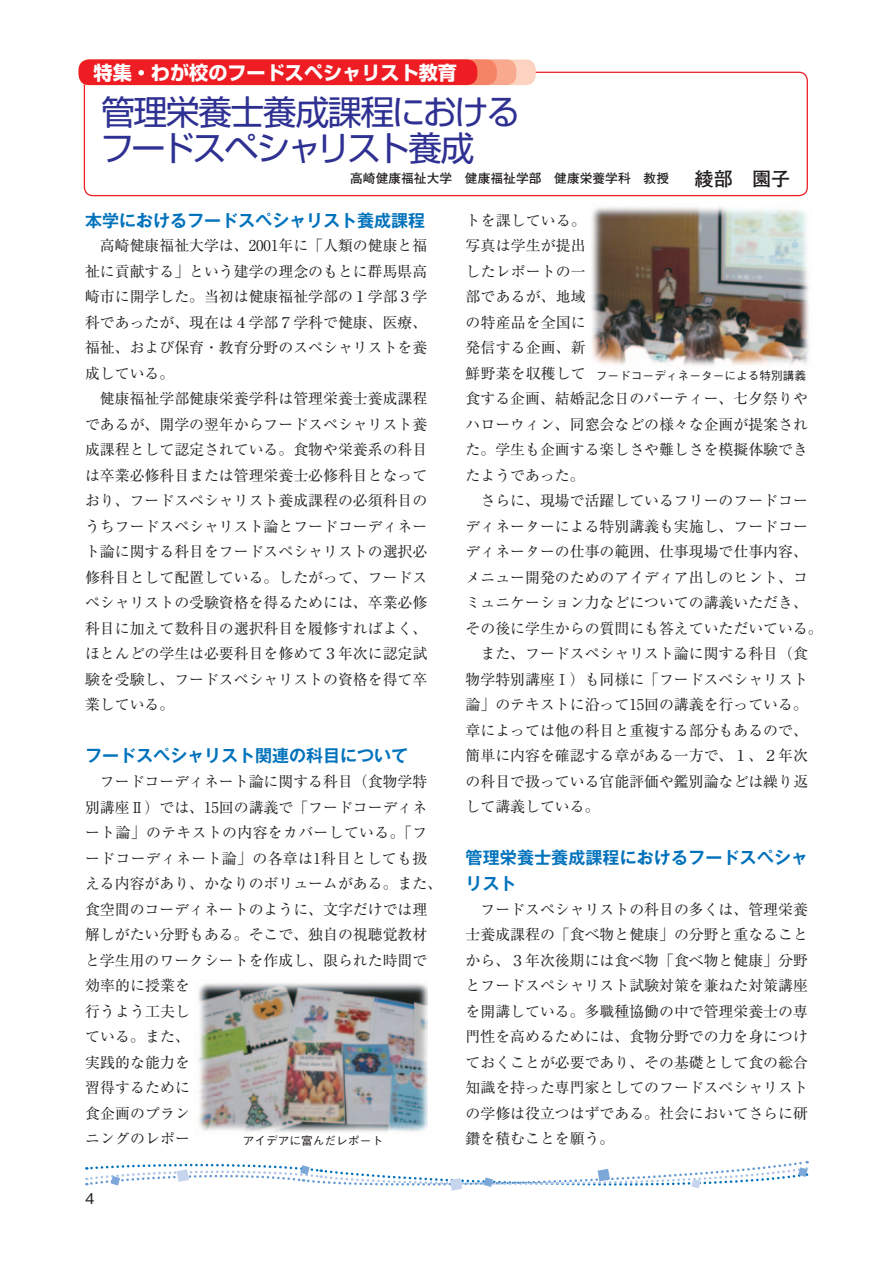
<style>
.page{position:relative;width:893px;height:1263px;background:#fff}
.page>*{position:absolute;margin:0;border:0;box-sizing:border-box;transform-origin:0 0}
.t1{font:34.05px/36.2px "Shin Go Pro";letter-spacing:-.065em;color:#2e3092}
.t2{font:700 19.2px "Shin Go Pro";color:#fff}
.t3{font:700 16.95px/25.5px "Gothic MB101 Pro De";color:#0072bc}
.t4{font:14.85px/25.5px "Ryumin Pro";color:#231f20;text-align:justify}
.t5{font:500 14.85px "Gothic BBB Pro";color:#231f20}
.t6{font:700 12.75px "Futo Go B101 Pro";color:#231f20}
.t7{font:500 11.7px "Gothic BBB Pro";color:#231f20}
.s1{font-size:19.2px}
</style>
<div class="page">
<div style="left:84px;top:72px;width:724px;height:124px;border:1px solid #ee1d23;border-radius:9px"></div>
<div style="left:79px;top:60px;width:457px;height:25px;background:#fcd2c0;border-radius:10px"></div>
<div style="left:79px;top:60px;width:437px;height:25px;background:#f8a98e;border-radius:10px"></div>
<div style="left:79px;top:60px;width:418px;height:25px;background:#f48465;border-radius:10px"></div>
<div style="left:79px;top:60px;width:398px;height:25px;background:#ee1d23;border-radius:10px"></div>
<img style="left:198px;top:983px;width:229px;height:150px">
<img style="left:591px;top:207px;width:218px;height:159px">
<svg style="left:86px;top:1161px;width:722px;height:30px"></svg>
<p class="t2" style="left:94px;top:57px;width:365px">特集・わが校のフードスペシャリスト教育</p>
<h1 class="t1" style="left:100px;top:90px;width:421px">管理栄養士養成課程におけるフードスペシャリスト養成</h1>
<p class="t6" style="left:350px;top:168px;width:442px">高崎健康福祉大学　健康福祉学部　健康栄養学科　教授　　<span class="s1">綾部　園子</span></p>
<p class="t3" style="left:85px;top:205px;width:342px">本学におけるフードスペシャリスト養成課程</p>
<p class="t4" style="left:85px;top:232px;width:344px;text-indent:15px">高崎健康福祉大学は、2001年に「人類の健康と福祉に貢献する」という建学の理念のもとに群馬県高崎市に開学した。当初は健康福祉学部の１学部３学科であったが、現在は４学部７学科で健康、医療、福祉、および保育・教育分野のスペシャリストを養成している。　</p>
<p class="t4" style="left:85px;top:385px;width:344px;text-indent:15px">健康福祉学部健康栄養学科は管理栄養士養成課程であるが、開学の翌年からフードスペシャリスト養成課程として認定されている。食物や栄養系の科目は卒業必修科目または管理栄養士必修科目となっており、フードスペシャリスト養成課程の必須科目のうちフードスペシャリスト論とフードコーディネート論に関する科目をフードスペシャリストの選択必修科目として配置している。したがって、フードスペシャリストの受験資格を得るためには、卒業必修科目に加えて数科目の選択科目を履修すればよく、ほとんどの学生は必要科目を修めて３年次に認定試験を受験し、フードスペシャリストの資格を得て卒業している。</p>
<p class="t3" style="left:85px;top:741px;width:325px">フードスペシャリスト関連の科目について</p>
<p class="t4" style="left:85px;top:768px;width:359px;text-align:left;text-indent:15px">フードコーディネート論に関する科目（食物学特別講座Ⅱ）では、15回の講義で「フードコーディネート論」のテキストの内容をカバーしている。「フードコーディネート論」の各章は1科目としても扱える内容があり、かなりのボリュームがある。また、食空間のコーディネートのように、文字だけでは理解しがたい分野もある。そこで、独自の視聴覚教材と学生用のワークシートを作成し、限られた時間で効率的に授業を<br>行うよう工夫し<br>ている。また、<br>実践的な能力を<br>習得するために<br>食企画のプラン<br>ニングのレポー</p>
<p class="t7" style="left:243px;top:1131px;width:142px">アイデアに富んだレポート</p>
<p class="t5" style="left:85px;top:1186px;width:11px">4</p>
<p class="t4" style="left:466px;top:206px;width:344px;text-align:left">トを課している。<br>写真は学生が提出<br>したレポートの一<br>部であるが、地域<br>の特産品を全国に<br>発信する企画、新<br>鮮野菜を収穫して<br>食する企画、結婚記念日のパーティー、七夕祭りやハローウィン、同窓会などの様々な企画が提案された。学生も企画する楽しさや難しさを模擬体験できたようであった。</p>
<p class="t4" style="left:480px;top:487px;width:329px">さらに、現場で活躍しているフリーのフードコー</p>
<p class="t4" style="left:466px;top:512px;width:344px">ディネーターによる特別講義も実施し、フードコー</p>
<p class="t4" style="left:466px;top:538px;width:344px">ディネーターの仕事の範囲、仕事現場で仕事内容、</p>
<p class="t4" style="left:466px;top:563px;width:344px">メニュー開発のためのアイディア出しのヒント、コ</p>
<p class="t4" style="left:466px;top:589px;width:344px">ミュニケーション力などについての講義いただき、</p>
<p class="t4" style="left:466px;top:614px;width:359px">その後に学生からの質問にも答えていただいている。</p>
<p class="t4" style="left:480px;top:640px;width:329px">また、フードスペシャリスト論に関する科目（食</p>
<p class="t4" style="left:466px;top:665px;width:344px">物学特別講座Ⅰ）も同様に「フードスペシャリスト</p>
<p class="t4" style="left:466px;top:691px;width:344px">論」のテキストに沿って15回の講義を行っている。</p>
<p class="t4" style="left:466px;top:716px;width:344px">章によっては他の科目と重複する部分もあるので、</p>
<p class="t4" style="left:466px;top:742px;width:344px">簡単に内容を確認する章がある一方で、１、２年次</p>
<p class="t4" style="left:466px;top:767px;width:344px">の科目で扱っている官能評価や鑑別論などは繰り返</p>
<p class="t4" style="left:466px;top:793px;width:135px">して講義している。</p>
<p class="t3" style="left:466px;top:843px;width:344px">管理栄養士養成課程におけるフードスペシャリスト</p>
<p class="t4" style="left:466px;top:895px;width:344px;text-indent:15px">フードスペシャリストの科目の多くは、管理栄養士養成課程の「食べ物と健康」の分野と重なることから、３年次後期には食べ物「食べ物と健康」分野とフードスペシャリスト試験対策を兼ねた対策講座を開講している。多職種協働の中で管理栄養士の専門性を高めるためには、食物分野での力を身につけておくことが必要であり、その基礎として食の総合知識を持った専門家としてのフードスペシャリストの学修は役立つはずである。社会においてさらに研鑽を積むことを願う。</p>
<p class="t7" style="left:596px;top:366px;width:212px">フードコーディネーターによる特別講義</p>
</div>
